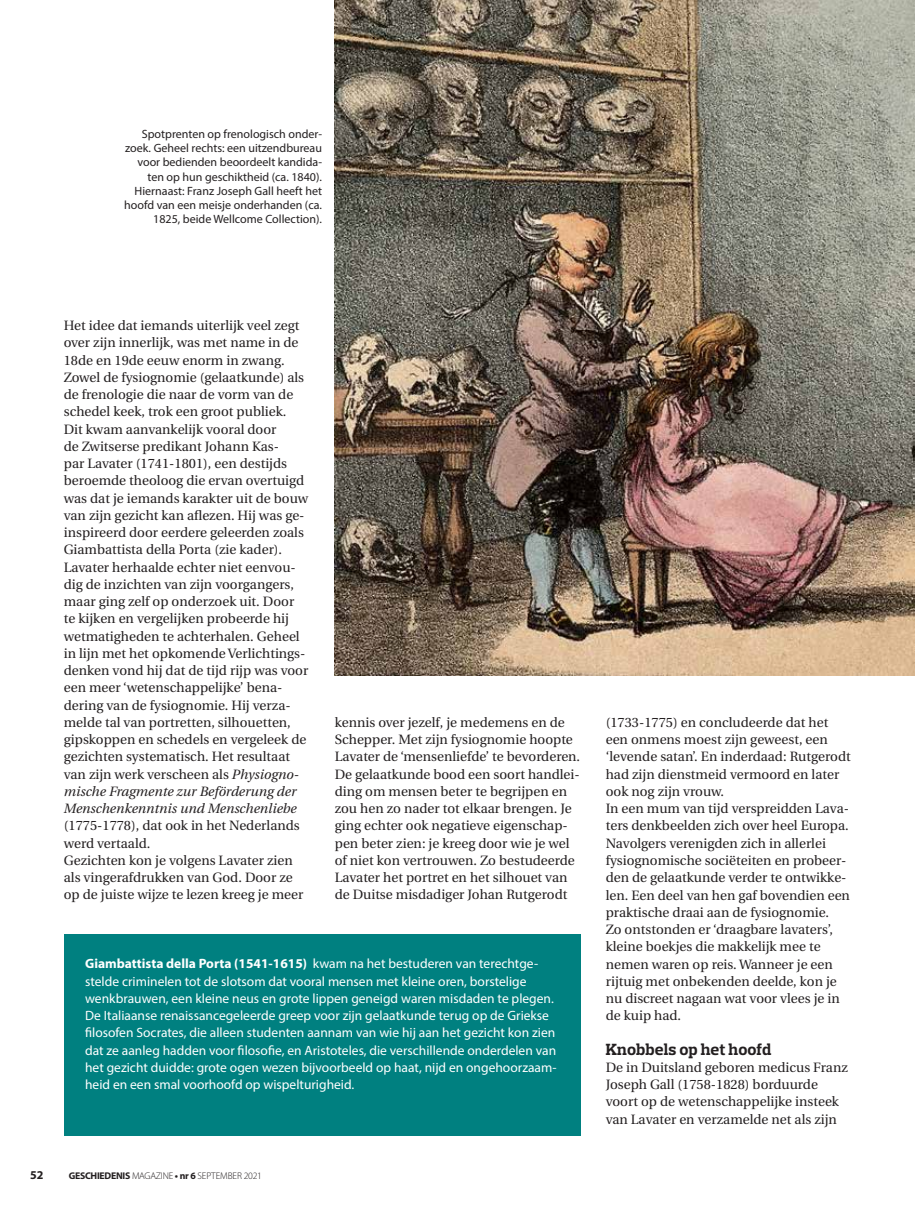
<style>
.page{position:relative;width:915px;height:1212px;background:#fff}
.page>*{position:absolute;margin:0;border:0;box-sizing:border-box;transform-origin:0 0}
.t1{font:700 16.5px "Prelo Slab";letter-spacing:.005em;color:#231f20}
.t2{font:13.5px/17.2px "Utopia";color:#231f20}
.t3{font:13.5px/17.2px "Myriad Pro";color:#fff}
.t4{font:12px/14.2px "Myriad Pro";color:#231f20;text-align:right}
.t5{font:700 12px "Myriad Pro";color:#231f20}
.t6{font:300 9.75px "Myriad Pro";letter-spacing:-.025em;color:#231f20}
.s1{font-style:italic}
.s2{font-weight:700}
</style>
<div class="page">
<div style="left:64px;top:934px;width:516px;height:201px;background:#008080"></div>
<img style="left:334px;top:0;width:580px;height:675px">
<p class="t4" style="left:124px;top:126px;width:199px">Spotprenten op frenologisch onder&shy;zoek. Geheel rechts: een uitzendbureau voor bedienden beoordeelt kandida&shy;ten op hun geschiktheid (ca. 1840).<br>Hiernaast: Franz Joseph Gall heeft het hoofd van een meisje onderhanden (ca.<br>1825, beide Wellcome Collection).</p>
<p class="t2" style="left:64px;top:317px;width:246px">Het idee dat iemands uiterlijk veel zegt over zijn innerlijk, was met name in de 18de en 19de eeuw enorm in zwang.<br>Zowel de fysiognomie (gelaatkunde) als de frenologie die naar de vorm van de schedel keek, trok een groot publiek.<br>Dit kwam aanvankelijk vooral door<br>de Zwitserse predikant Johann Kas-<br>par Lavater (1741-1801), een destijds beroemde theoloog die ervan overtuigd was dat je iemands karakter uit de bouw van zijn gezicht kan aflezen. Hij was ge&shy;ïnspireerd door eerdere geleerden zoals Giambattista della Porta (zie kader).<br>Lavater herhaalde echter niet eenvou&shy;dig de inzichten van zijn voorgangers, maar ging zelf op onderzoek uit. Door te kijken en vergelijken probeerde hij wetmatigheden te achterhalen. Geheel in lijn met het opkomende Verlichtings&shy;denken vond hij dat de tijd rijp was voor een meer ‘wetenschappelijke’ bena&shy;dering van de fysiognomie. Hij verza&shy;melde tal van portretten, silhouetten, gipskoppen en schedels en vergeleek de gezichten systematisch. Het resultaat van zijn werk verscheen als <span class="s1">Physiogno&shy;mische Fragmente zur Beförderung der Menschenkenntnis und Menschenliebe</span></p>
<p class="t2" style="left:64px;top:817px;width:241px">(1775-1778), dat ook in het Nederlands werd vertaald.<br>Gezichten kon je volgens Lavater zien als vingerafdrukken van God. Door ze op de juiste wijze te lezen kreeg je meer</p>
<p class="t2" style="left:334px;top:714px;width:247px">kennis over jezelf, je medemens en de Schepper. Met zijn fysiognomie hoopte Lavater de ‘mensenliefde’ te bevorderen.<br>De gelaatkunde bood een soort handlei&shy;ding om mensen beter te begrijpen en zou hen zo nader tot elkaar brengen. Je ging echter ook negatieve eigenschap&shy;pen beter zien: je kreeg door wie je wel of niet kon vertrouwen. Zo bestudeerde Lavater het portret en het silhouet van de Duitse misdadiger Johan Rutgerodt</p>
<p class="t3" style="left:85px;top:955px;width:473px"><span class="s2">Giambattista della Porta (1541-1615)</span> kwam na het bestuderen van terechtge&shy;stelde criminelen tot de slotsom dat vooral mensen met kleine oren, borstelige wenkbrauwen, een kleine neus en grote lippen geneigd waren misdaden te plegen.<br>De Italiaanse renaissancegeleerde greep voor zijn gelaatkunde terug op de Griekse filosofen Socrates, die alleen studenten aannam van wie hij aan het gezicht kon zien dat ze aanleg hadden voor filosofie, en Aristoteles, die verschillende onderdelen van het gezicht duidde: grote ogen wezen bijvoorbeeld op haat, nijd en ongehoorzaam&shy;heid en een smal voorhoofd op wispelturigheid.</p>
<p class="t5" style="left:30px;top:1167px;width:15px">52</p>
<p class="t6" style="left:69px;top:1170px;width:195px"><span class="s2">GESCHIEDENIS</span> MAGAZINE <span class="s2">• nr 6</span> SEPTEMBER 2021</p>
<p class="t2" style="left:605px;top:714px;width:246px">(1733-1775) en concludeerde dat het een onmens moest zijn geweest, een ‘levende satan’. En inderdaad: Rutgerodt had zijn dienstmeid vermoord en later ook nog zijn vrouw.<br>In een mum van tijd verspreidden Lava&shy;ters denkbeelden zich over heel Europa.<br>Navolgers verenigden zich in allerlei fysiognomische sociëteiten en probeer&shy;den de gelaatkunde verder te ontwikke&shy;len. Een deel van hen gaf bovendien een praktische draai aan de fysiognomie.<br>Zo ontstonden er ‘draagbare lavaters’, kleine boekjes die makkelijk mee te nemen waren op reis. Wanneer je een rijtuig met onbekenden deelde, kon je nu discreet nagaan wat voor vlees je in de kuip had.</p>
<p class="t1" style="left:605px;top:1039px;width:167px">Knobbels op het hoofd</p>
<p class="t2" style="left:605px;top:1059px;width:243px">De in Duitsland geboren medicus Franz Joseph Gall (1758-1828) borduurde voort op de wetenschappelijke insteek van Lavater en verzamelde net als zijn</p>
</div>
